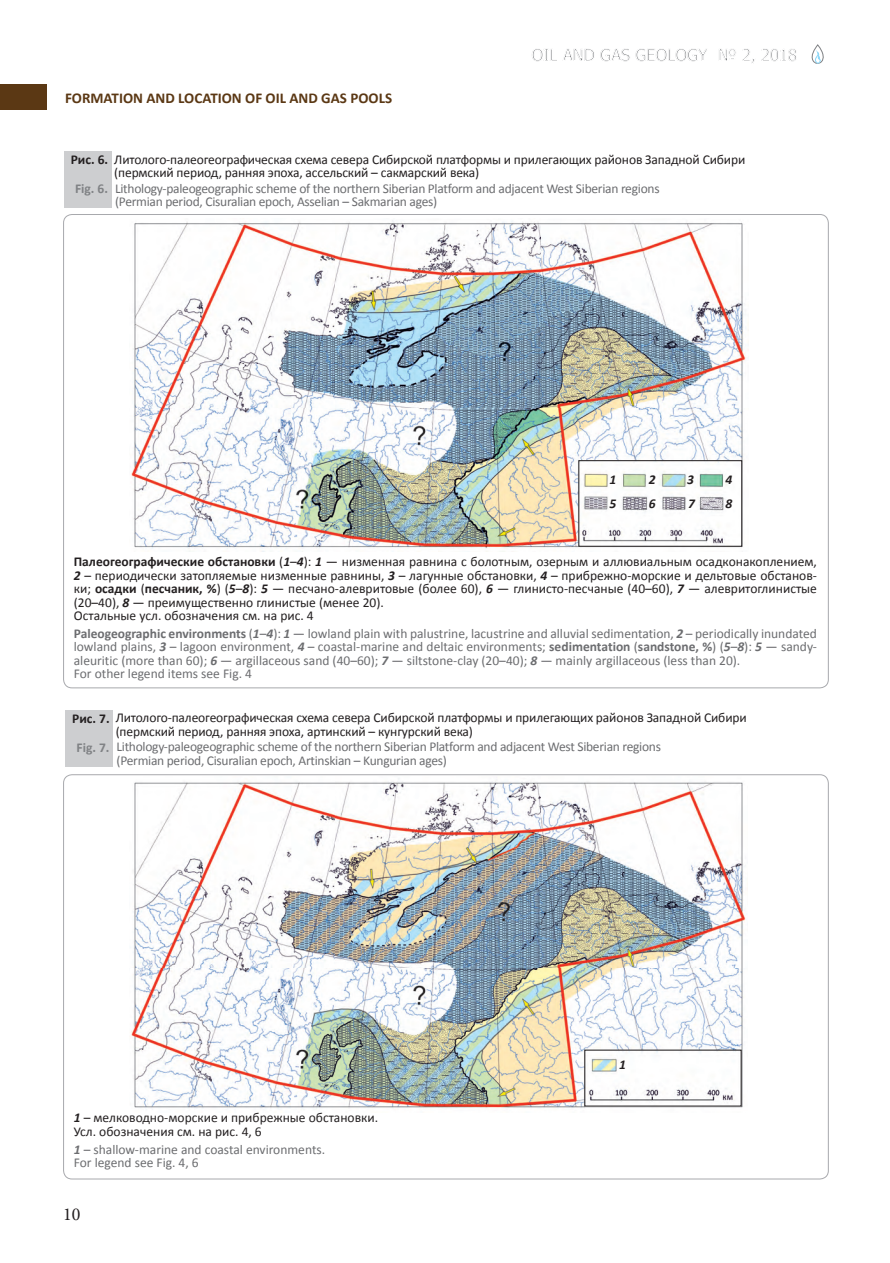
<style>
.page{position:relative;width:890px;height:1263px;background:#fff}
.page>*{position:absolute;margin:0;border:0;box-sizing:border-box;transform-origin:0 0}
.t1{font:18px "Minion Pro";color:#231f20}
.t2{font:16.5px "Tahoma";color:#808285}
.t3{font:700 15px "Calibri";color:#5b3814}
.t4{font:13.5px/13.5px "Calibri";letter-spacing:-.005em;color:#231f20}
.t5{font:13.5px/13.5px "Calibri";letter-spacing:-.015em;color:#6c6d70}
.t6{font:italic 700 13.5px "Calibri";color:#231f20}
.s1{font-weight:700}
.s2{font-weight:700;color:#808285}
.s3{font-weight:700;font-style:italic}
</style>
<div class="page">
<svg style="left:811px;top:44px;width:13px;height:20px"></svg>
<div style="left:0;top:84px;width:46px;height:26px;background:#5b3814"></div>
<div style="left:64px;top:151px;width:47px;height:57px;background:#cdced0"></div>
<img style="left:131px;top:220px;width:615px;height:329px">
<div style="left:65px;top:710px;width:48px;height:57px;background:#cdced0"></div>
<img style="left:131px;top:778px;width:615px;height:331px">
<div style="left:579px;top:460px;width:163px;height:86px;border:1px solid #231f20"></div>
<p class="t3" style="left:65px;top:88px;width:328px">FORMATION AND LOCATION OF OIL AND GAS POOLS</p>
<p class="t2" style="left:532px;top:44px;width:267px">OIL AND GAS GEOLOGY № 2, 2018</p>
<p class="t4" style="left:75px;top:145px;width:672px;line-height:29.2px;text-indent:-4px"><span class="s1">Рис. 6.</span> Литолого‑палеогеографическая схема севера Сибирской платформы и прилегающих районов Западной Сибири<br><span class="s2">Fig. 6.</span></p>
<p class="t4" style="left:114px;top:166px;width:366px">(пермский период, ранняя эпоха, ассельский – сакмарский века)</p>
<p class="t5" style="left:115px;top:181px;width:546px">Lithology‑paleogeographic scheme of the northern Siberian Platform and adjacent West Siberian regions (Permian period, Cisuralian epoch, Asselian – Sakmarian ages)</p>
<p class="t6" style="left:609px;top:471px;width:8px">1</p>
<p class="t6" style="left:649px;top:471px;width:8px">2</p>
<p class="t6" style="left:687px;top:471px;width:8px">3</p>
<p class="t6" style="left:725px;top:471px;width:8px">4</p>
<p class="t6" style="left:609px;top:494px;width:8px">5</p>
<p class="t6" style="left:649px;top:494px;width:8px">6</p>
<p class="t6" style="left:688px;top:494px;width:8px">7</p>
<p class="t6" style="left:725px;top:494px;width:8px">8</p>
<p class="t4" style="left:74px;top:555px;width:745px"><span class="s1">Палеогеографические обстановки</span> (<span class="s3">1</span>–<span class="s3">4</span>): <span class="s3">1</span> — низменная равнина с болотным, озерным и аллювиальным осадконакоплением, <span class="s3">2</span> – периодически затопляемые низменные равнины, <span class="s3">3</span> – лагунные обстановки, <span class="s3">4</span> – прибрежно‑морские и дельтовые обстанов‑ ки; <span class="s1">осадки</span> (<span class="s1">песчаник, %</span>) (<span class="s3">5</span>–<span class="s3">8</span>): <span class="s3">5</span> — песчано‑алевритовые (более 60), <span class="s3">6</span> — глинисто‑песчаные (40–60), <span class="s3">7</span> — алевритоглинистые (20–40), <span class="s3">8</span> — преимущественно глинистые (менее 20).<br>Остальные усл. обозначения см. на рис. 4</p>
<p class="t5" style="left:74px;top:627px;width:745px"><span class="s1">Paleogeographic environments</span> (<span class="s3">1</span>–<span class="s3">4</span>): <span class="s3">1</span> — lowland plain with palustrine, lacustrine and alluvial sedimentation, <span class="s3">2</span> – periodically inundated lowland plains, <span class="s3">3</span> – lagoon environment, <span class="s3">4</span> – coastal‑marine and deltaic environments; <span class="s1">sedimentation</span> (<span class="s1">sandstone, %</span>) (<span class="s3">5</span>–<span class="s3">8</span>): <span class="s3">5</span> — sandy‑ aleuritic (more than 60); <span class="s3">6</span> — argillaceous sand (40–60); <span class="s3">7</span> — siltstone‑clay (20–40); <span class="s3">8</span> — mainly argillaceous (less than 20).<br>For other legend items see Fig. 4</p>
<p class="t4" style="left:76px;top:703px;width:672px;line-height:29.2px;text-indent:-4px"><span class="s1">Рис. 7.</span> Литолого‑палеогеографическая схема севера Сибирской платформы и прилегающих районов Западной Сибири<br><span class="s2">Fig. 7.</span></p>
<p class="t4" style="left:116px;top:725px;width:359px">(пермский период, ранняя эпоха, артинский – кунгурский века)</p>
<p class="t5" style="left:116px;top:740px;width:546px">Lithology‑paleogeographic scheme of the northern Siberian Platform and adjacent West Siberian regions (Permian period, Cisuralian epoch, Artinskian – Kungurian ages)</p>
<p class="t4" style="left:74px;top:1111px;width:306px"><span class="s3">1</span> – мелководно‑морские и прибрежные обстановки.<br>Усл. обозначения см. на рис. 4, 6</p>
<p class="t5" style="left:74px;top:1142px;width:253px"><span class="s3">1</span> – shallow‑marine and coastal environments.<br>For legend see Fig. 4, 6</p>
<h1 class="t1" style="left:63px;top:1202px;width:19px">10</h1>
<p class="t6" style="left:619px;top:1056px;width:8px">1</p>
</div>
